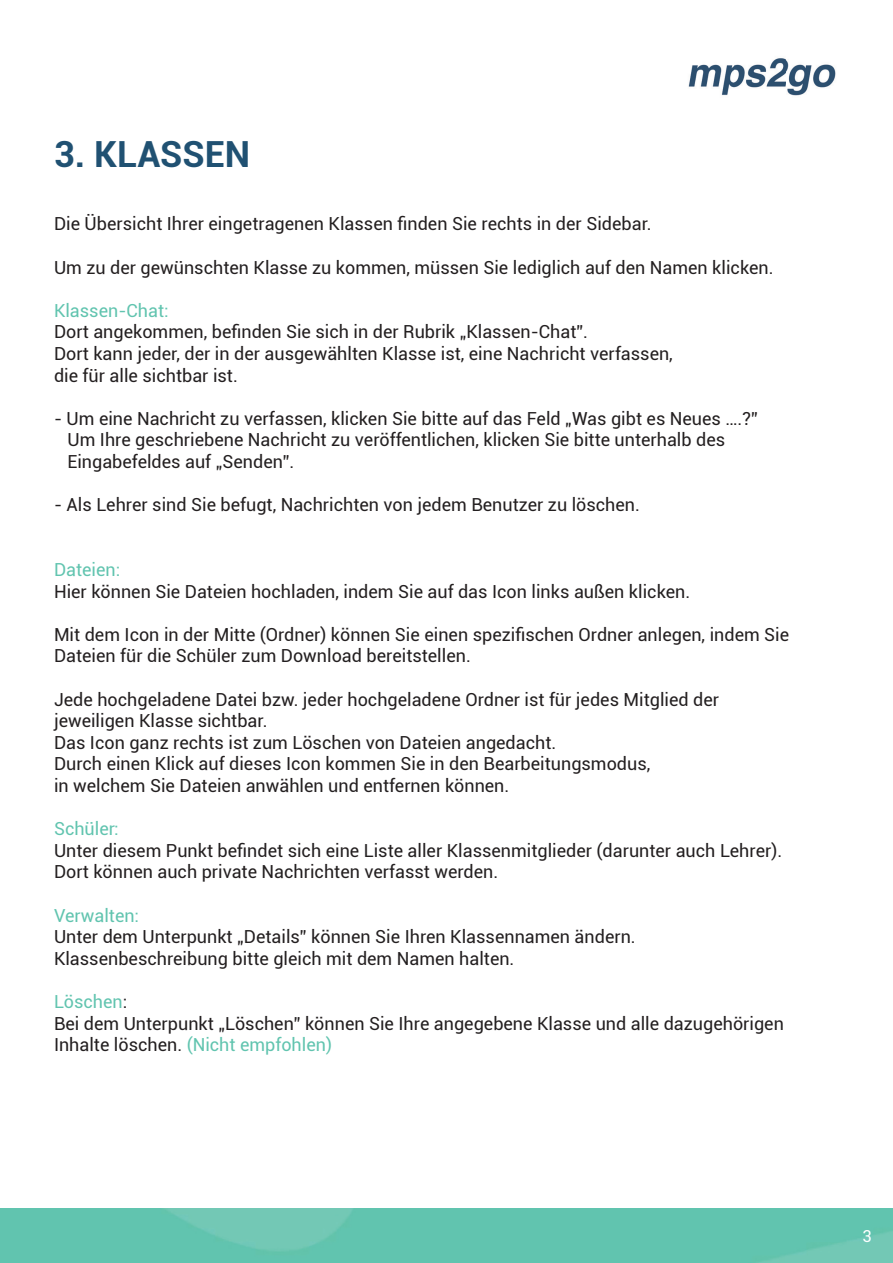
<style>
.page{position:relative;width:893px;height:1263px;background:#fff}
.page>*{position:absolute;margin:0;border:0;box-sizing:border-box;transform-origin:0 0}
.t1{font:700 36px "Roboto";color:#205172}
.t2{font:18px/21.6px "Roboto";color:#231f20}
.t3{font:18px "Roboto";color:#61c4af}
.t4{font:16.5px "Roboto";color:#fff}
.s1{color:#61c4af}
</style>
<div class="page">
<img style="left:0;top:1209px;width:893px;height:54px">
<img style="left:688px;top:58px;width:148px;height:38px">
<h1 class="t1" style="left:54px;top:129px;width:198px">3. KLASSEN</h1>
<p class="t2" style="left:54px;top:212px;width:599px">Die Übersicht Ihrer eingetragenen Klassen finden Sie rechts in der Sidebar.</p>
<p class="t2" style="left:54px;top:256px;width:721px">Um zu der gewünschten Klasse zu kommen, müssen Sie lediglich auf den Namen klicken.</p>
<p class="t3" style="left:54px;top:298px;width:116px">Klassen-Chat:</p>
<p class="t2" style="left:54px;top:320px;width:620px">Dort angekommen, befinden Sie sich in der Rubrik „Klassen-Chat”.<br>Dort kann jeder, der in der ausgewählten Klasse ist, eine Nachricht verfassen, die für alle sichtbar ist.</p>
<p class="t2" style="left:68px;top:407px;width:692px;text-indent:-14px">- Um eine Nachricht zu verfassen, klicken Sie bitte auf das Feld „Was gibt es Neues ….?”<br>Um Ihre geschriebene Nachricht zu veröffentlichen, klicken Sie bitte unterhalb des<br>Eingabefeldes auf „Senden”.</p>
<p class="t2" style="left:54px;top:493px;width:587px">- Als Lehrer sind Sie befugt, Nachrichten von jedem Benutzer zu löschen.</p>
<p class="t3" style="left:54px;top:557px;width:68px">Dateien:</p>
<p class="t2" style="left:54px;top:580px;width:638px">Hier können Sie Dateien hochladen, indem Sie auf das Icon links außen klicken.</p>
<p class="t2" style="left:54px;top:623px;width:737px">Mit dem Icon in der Mitte (Ordner) können Sie einen spezifischen Ordner anlegen, indem Sie<br>Dateien für die Schüler zum Download bereitstellen.</p>
<p class="t2" style="left:54px;top:688px;width:667px">Jede hochgeladene Datei bzw. jeder hochgeladene Ordner ist für jedes Mitglied der jeweiligen Klasse sichtbar.<br>Das Icon ganz rechts ist zum Löschen von Dateien angedacht.<br>Durch einen Klick auf dieses Icon kommen Sie in den Bearbeitungsmodus,<br>in welchem Sie Dateien anwählen und entfernen können.</p>
<p class="t3" style="left:54px;top:816px;width:66px">Schüler:</p>
<p class="t2" style="left:54px;top:839px;width:730px">Unter diesem Punkt befindet sich eine Liste aller Klassenmitglieder (darunter auch Lehrer).<br>Dort können auch private Nachrichten verfasst werden.</p>
<p class="t3" style="left:54px;top:903px;width:87px">Verwalten:</p>
<p class="t2" style="left:54px;top:925px;width:583px">Unter dem Unterpunkt „Details” können Sie Ihren Klassennamen ändern.<br>Klassenbeschreibung bitte gleich mit dem Namen halten.</p>
<p class="t2" style="left:54px;top:990px;width:731px"><span class="s1">Löschen</span>:<br>Bei dem Unterpunkt „Löschen” können Sie Ihre angegebene Klasse und alle dazugehörigen<br>Inhalte löschen. <span class="s1">(Nicht empfohlen)</span></p>
<p class="t4" style="left:862px;top:1224px;width:11px">3</p>
</div>
